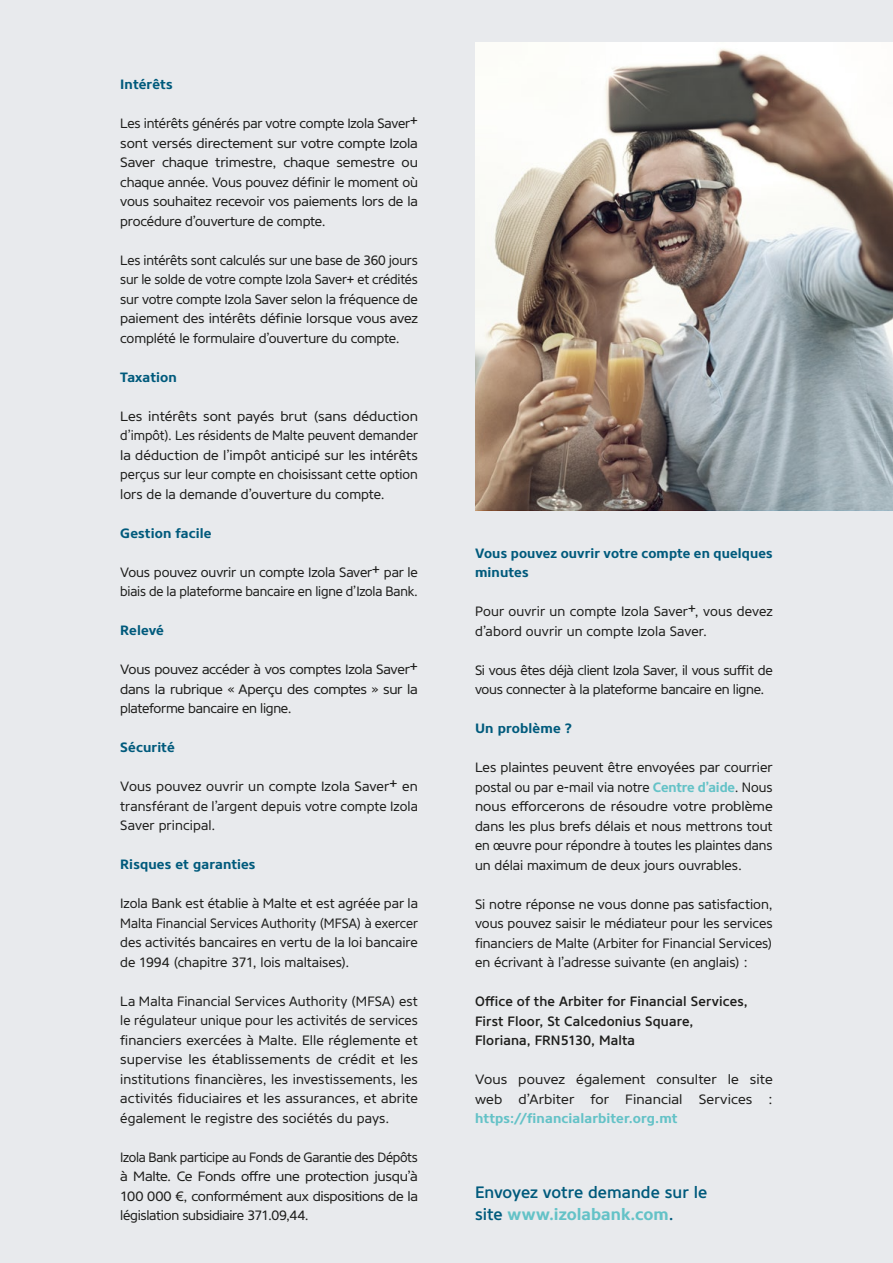
<style>
.page{position:relative;width:893px;height:1263px;background:#e8eaed}
.page>*{position:absolute;margin:0;border:0;box-sizing:border-box;transform-origin:0 0}
.t1{font:500 16.5px "Core Sans NR55";color:#005a7c}
.t2{font:700 16.5px "Core Sans NR65";letter-spacing:.005em;color:#64c2c7}
.t3{font:13.5px/19.5px "Core Sans NR45";letter-spacing:-.01em;color:#1d1d1b;text-align:justify}
.t4{font:13.5px/19.5px "Core Sans NR45";letter-spacing:-.01em;color:#1d1d1b;text-align:justify;scale:1.05 1}
.t5{font:13.5px/19.5px "Core Sans NR45";letter-spacing:-.01em;color:#1d1d1b;text-align:justify;scale:.96 1}
.t6{font:700 13.5px/19.5px "Core Sans NR65";letter-spacing:.01em;color:#005a7c}
.t7{font:500 13.5px/19.5px "Core Sans NR55";letter-spacing:.01em;color:#1d1d1b}
.t8{font:700 13.5px "Core Sans NR65";letter-spacing:.01em;color:#64c2c7}
.s1{font-family:"Core Sans NR65";font-weight:700;color:#64c2c7}
.s2{font-family:"Core Sans NR55";font-weight:500;color:#005a7c}
</style>
<div class="page">
<img style="left:475px;top:43px;width:418px;height:467px">
<p class="t6" style="left:120px;top:75px;width:54px">Intérêts</p>
<p class="t3" style="left:120px;top:114px;width:299px">Les intérêts générés par votre compte Izola Saver+ sont versés directement sur votre compte Izola Saver chaque trimestre, chaque semestre ou chaque année. Vous pouvez définir le moment où vous souhaitez recevoir vos paiements lors de la procédure d’ouverture de compte.</p>
<p class="t3" style="left:120px;top:250px;width:299px">Les intérêts sont calculés sur une base de 360 jours sur le solde de votre compte Izola Saver+ et crédités sur votre compte Izola Saver selon la fréquence de paiement des intérêts définie lorsque vous avez complété le formulaire d’ouverture du compte.</p>
<p class="t6" style="left:120px;top:367px;width:58px">Taxation</p>
<p class="t4" style="left:120px;top:406px;width:285px">Les intérêts sont payés brut (sans déduction d’impôt). Les résidents de Malte peuvent demander la déduction de l’impôt anticipé sur les intérêts perçus sur leur compte en choisissant cette option lors de la demande d’ouverture du compte.</p>
<p class="t6" style="left:120px;top:523px;width:93px">Gestion facile</p>
<p class="t3" style="left:120px;top:562px;width:299px">Vous pouvez ouvrir un compte Izola Saver+ par le biais de la plateforme bancaire en ligne d’Izola Bank.</p>
<p class="t6" style="left:120px;top:621px;width:45px">Relevé</p>
<p class="t3" style="left:120px;top:660px;width:299px">Vous pouvez accéder à vos comptes Izola Saver+ dans la rubrique « Aperçu des comptes » sur la plateforme bancaire en ligne.</p>
<p class="t6" style="left:120px;top:738px;width:56px">Sécurité</p>
<p class="t3" style="left:120px;top:777px;width:299px">Vous pouvez ouvrir un compte Izola Saver+ en transférant de l’argent depuis votre compte Izola Saver principal.</p>
<p class="t6" style="left:120px;top:855px;width:137px">Risques et garanties</p>
<p class="t3" style="left:120px;top:894px;width:299px">Izola Bank est établie à Malte et est agréée par la Malta Financial Services Authority (MFSA) à exercer des activités bancaires en vertu de la loi bancaire de 1994 (chapitre 371, lois maltaises).</p>
<p class="t3" style="left:120px;top:991px;width:299px">La Malta Financial Services Authority (MFSA) est le régulateur unique pour les activités de services financiers exercées à Malte. Elle réglemente et supervise les établissements de crédit et les institutions financières, les investissements, les activités fiduciaires et les assurances, et abrite également le registre des sociétés du pays.</p>
<p class="t5" style="left:120px;top:1147px;width:312px">Izola Bank participe au Fonds de Garantie des Dépôts à Malte. Ce Fonds offre une protection jusqu’à 100 000 €, conformément aux dispositions de la législation subsidiaire 371.09,44.</p>
<p class="t6" style="left:475px;top:543px;width:299px">Vous pouvez ouvrir votre compte en quelques minutes</p>
<p class="t3" style="left:475px;top:602px;width:299px">Pour ouvrir un compte Izola Saver+, vous devez d’abord ouvrir un compte Izola Saver.</p>
<p class="t3" style="left:475px;top:660px;width:299px">Si vous êtes déjà client Izola Saver, il vous suffit de vous connecter à la plateforme bancaire en ligne.</p>
<p class="t6" style="left:475px;top:719px;width:99px">Un problème ?</p>
<p class="t3" style="left:475px;top:758px;width:299px">Les plaintes peuvent être envoyées par courrier postal ou par e-mail via notre <span class="s1">Centre d’aide</span>. Nous nous efforcerons de résoudre votre problème dans les plus brefs délais et nous mettrons tout en œuvre pour répondre à toutes les plaintes dans un délai maximum de deux jours ouvrables.</p>
<p class="t3" style="left:475px;top:894px;width:299px">Si notre réponse ne vous donne pas satisfaction, vous pouvez saisir le médiateur pour les services financiers de Malte (Arbiter for Financial Services) en écrivant à l’adresse suivante (en anglais) :</p>
<p class="t7" style="left:475px;top:992px;width:274px">Office of the Arbiter for Financial Services,<br>First Floor, St Calcedonius Square,<br>Floriana, FRN5130, Malta</p>
<p class="t4" style="left:475px;top:1070px;width:285px">Vous pouvez également consulter le site web d’Arbiter for Financial Services :</p>
<p class="t8" style="left:475px;top:1110px;width:204px">https://financialarbiter.org.mt</p>
<p class="t1" style="left:475px;top:1181px;width:234px">Envoyez votre demande sur le</p>
<p class="t2" style="left:475px;top:1204px;width:200px"><span class="s2">site</span> www.izolabank.com<span class="s2">.</span></p>
</div>
